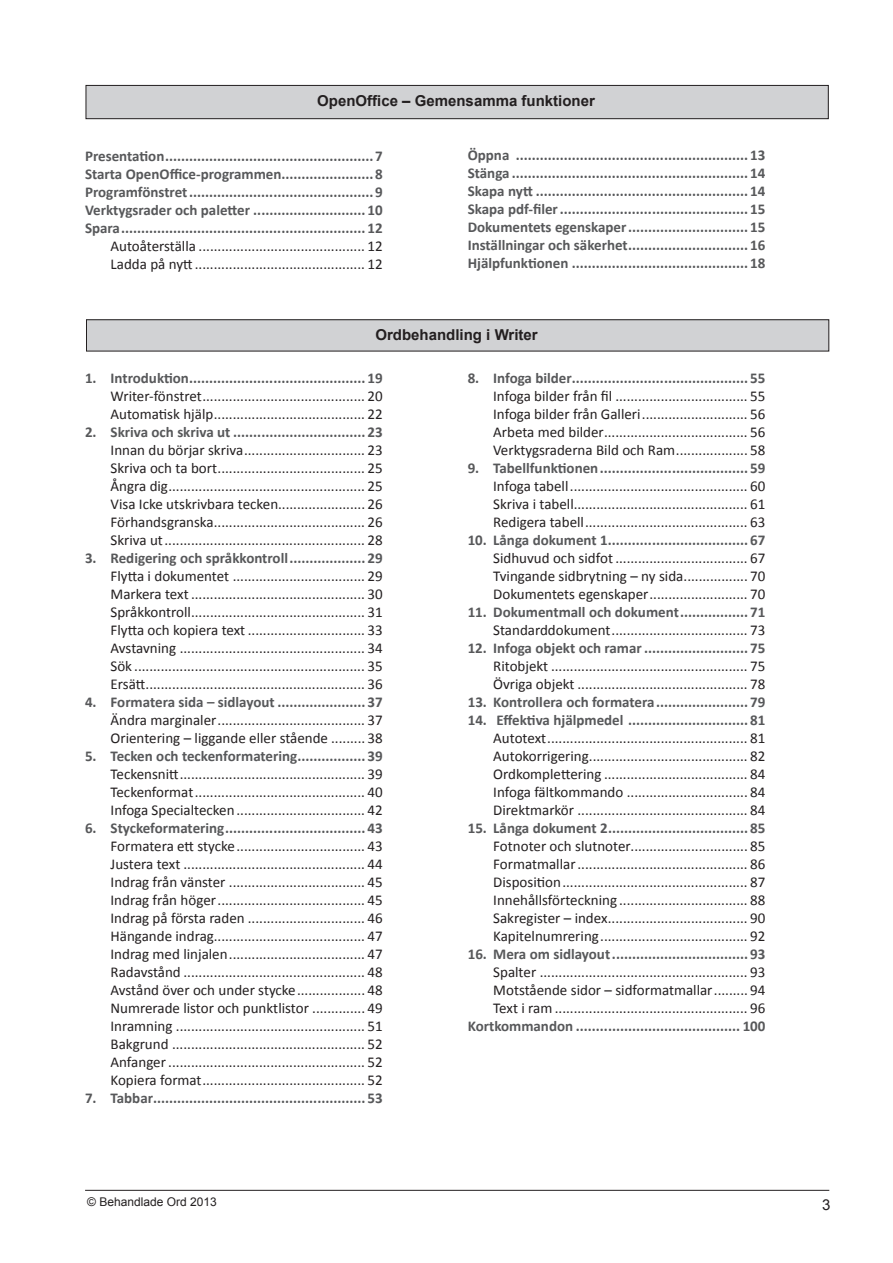
<style>
.page{position:relative;width:893px;height:1263px;background:#fff}
.page>*{position:absolute;margin:0;border:0;box-sizing:border-box;transform-origin:0 0}
.t1{font:15px/18px "Calibri";color:#231f20;text-align:justify}
.t2{font:700 15px/18px "Calibri";color:#57585a;text-align:justify}
.t3{font:700 15px "Arial";color:#231f20}
.t4{font:15px "Arial";color:#231f20}
.t5{font:12px "Arial";color:#231f20}
</style>
<div class="page">
<hr style="left:85px;top:1190px;width:744px;height:1px;background:#231f20">
<div style="left:86px;top:85px;width:742px;height:34px;background:#d1d2d4"></div>
<div style="left:86px;top:85px;width:743px;height:34px;border:1px solid #231f20"></div>
<div style="left:86px;top:320px;width:743px;height:31px;background:#d1d2d4"></div>
<div style="left:86px;top:319px;width:743px;height:32px;border:1px solid #231f20"></div>
<p class="t3" style="left:317px;top:91px;width:279px">OpenOffice – Gemensamma funktioner</p>
<p class="t2" style="left:85px;top:147px;width:299px">Presentation....................................................7<br>Starta OpenOffice-programmen.......................8<br>Programfönstret..............................................9<br>Verktygsrader och paletter ............................ 10<br>Spara............................................................. 12</p>
<p class="t1" style="left:111px;top:237px;width:274px">Autoåterställa ............................................ 12<br>Ladda på nytt............................................. 12</p>
<p class="t2" style="left:468px;top:146px;width:299px">Öppna .......................................................... 13<br>Stänga ........................................................... 14<br>Skapa nytt ..................................................... 14<br>Skapa pdf-filer............................................... 15<br>Dokumentets egenskaper.............................. 15<br>Inställningar och säkerhet.............................. 16<br>Hjälpfunktionen ............................................ 18</p>
<p class="t3" style="left:375px;top:324px;width:164px">Ordbehandling i Writer</p>
<p class="t2" style="left:85px;top:369px;width:299px">1. Introduktion............................................ 19</p>
<p class="t1" style="left:111px;top:387px;width:274px">Writer-fönstret........................................... 20<br>Automatisk hjälp........................................ 22</p>
<p class="t2" style="left:85px;top:423px;width:299px">2. Skriva och skriva ut ................................. 23</p>
<p class="t1" style="left:111px;top:441px;width:274px">Innan du börjar skriva................................ 23<br>Skriva och ta bort....................................... 25<br>Ångra dig.................................................... 25<br>Visa Icke utskrivbara tecken....................... 26<br>Förhandsgranska........................................ 26<br>Skriva ut..................................................... 28</p>
<p class="t2" style="left:85px;top:549px;width:299px">3. Redigering och språkkontroll................... 29</p>
<p class="t1" style="left:111px;top:567px;width:274px">Flytta i dokumentet ................................... 29<br>Markera text.............................................. 30<br>Språkkontroll.............................................. 31<br>Flytta och kopiera text ............................... 33<br>Avstavning ................................................. 34<br>Sök ............................................................. 35<br>Ersätt.......................................................... 36</p>
<p class="t2" style="left:85px;top:693px;width:299px">4. Formatera sida – sidlayout ...................... 37</p>
<p class="t1" style="left:111px;top:711px;width:274px">Ändra marginaler....................................... 37<br>Orientering – liggande eller stående ......... 38</p>
<p class="t2" style="left:85px;top:747px;width:299px">5. Tecken och teckenformatering................. 39</p>
<p class="t1" style="left:111px;top:765px;width:274px">Teckensnitt................................................. 39<br>Teckenformat............................................. 40<br>Infoga Specialtecken.................................. 42</p>
<p class="t2" style="left:85px;top:819px;width:299px">6. Styckeformatering................................... 43</p>
<p class="t1" style="left:111px;top:837px;width:274px">Formatera ett stycke.................................. 43<br>Justera text ................................................ 44<br>Indrag från vänster .................................... 45<br>Indrag från höger....................................... 45<br>Indrag på första raden ............................... 46<br>Hängande indrag........................................ 47<br>Indrag med linjalen.................................... 47<br>Radavstånd ................................................ 48<br>Avstånd över och under stycke.................. 48<br>Numrerade listor och punktlistor .............. 49<br>Inramning .................................................. 51<br>Bakgrund ................................................... 52<br>Anfanger .................................................... 52<br>Kopiera format........................................... 52</p>
<p class="t2" style="left:85px;top:1089px;width:299px">7. Tabbar..................................................... 53</p>
<p class="t2" style="left:468px;top:369px;width:299px">8. Infoga bilder............................................ 55</p>
<p class="t1" style="left:493px;top:387px;width:274px">Infoga bilder från fil ................................... 55<br>Infoga bilder från Galleri............................ 56<br>Arbeta med bilder...................................... 56<br>Verktygsraderna Bild och Ram................... 58</p>
<p class="t2" style="left:468px;top:459px;width:299px">9. Tabellfunktionen..................................... 59</p>
<p class="t1" style="left:493px;top:477px;width:274px">Infoga tabell............................................... 60<br>Skriva i tabell.............................................. 61<br>Redigera tabell........................................... 63</p>
<p class="t2" style="left:468px;top:531px;width:299px">10. Långa dokument 1................................... 67</p>
<p class="t1" style="left:493px;top:549px;width:274px">Sidhuvud och sidfot ................................... 67<br>Tvingande sidbrytning – ny sida................. 70<br>Dokumentets egenskaper.......................... 70</p>
<p class="t2" style="left:468px;top:603px;width:299px">11. Dokumentmall och dokument................. 71</p>
<p class="t1" style="left:493px;top:621px;width:274px">Standarddokument.................................... 73</p>
<p class="t2" style="left:468px;top:639px;width:299px">12. Infoga objekt och ramar.......................... 75</p>
<p class="t1" style="left:493px;top:657px;width:274px">Ritobjekt .................................................... 75<br>Övriga objekt ............................................. 78</p>
<p class="t2" style="left:468px;top:693px;width:299px">13. Kontrollera och formatera....................... 79</p>
<p class="t2" style="left:468px;top:711px;width:299px">14. Effektiva hjälpmedel .............................. 81</p>
<p class="t1" style="left:493px;top:729px;width:274px">Autotext..................................................... 81<br>Autokorrigering.......................................... 82<br>Ordkomplettering ...................................... 84<br>Infoga fältkommando ................................ 84<br>Direktmarkör ............................................. 84</p>
<p class="t2" style="left:468px;top:819px;width:299px">15. Långa dokument 2................................... 85</p>
<p class="t1" style="left:493px;top:837px;width:274px">Fotnoter och slutnoter............................... 85<br>Formatmallar............................................. 86<br>Disposition................................................. 87<br>Innehållsförteckning .................................. 88<br>Sakregister – index..................................... 90<br>Kapitelnumrering....................................... 92</p>
<p class="t2" style="left:468px;top:945px;width:299px">16. Mera om sidlayout.................................. 93</p>
<p class="t1" style="left:493px;top:963px;width:274px">Spalter ....................................................... 93<br>Motstående sidor – sidformatmallar......... 94<br>Text i ram ................................................... 96</p>
<p class="t2" style="left:468px;top:1017px;width:299px">Kortkommandon ......................................... 100</p>
<p class="t5" style="left:87px;top:1194px;width:131px">© Behandlade Ord 2013</p>
<p class="t4" style="left:822px;top:1194px;width:10px">3</p>
</div>
